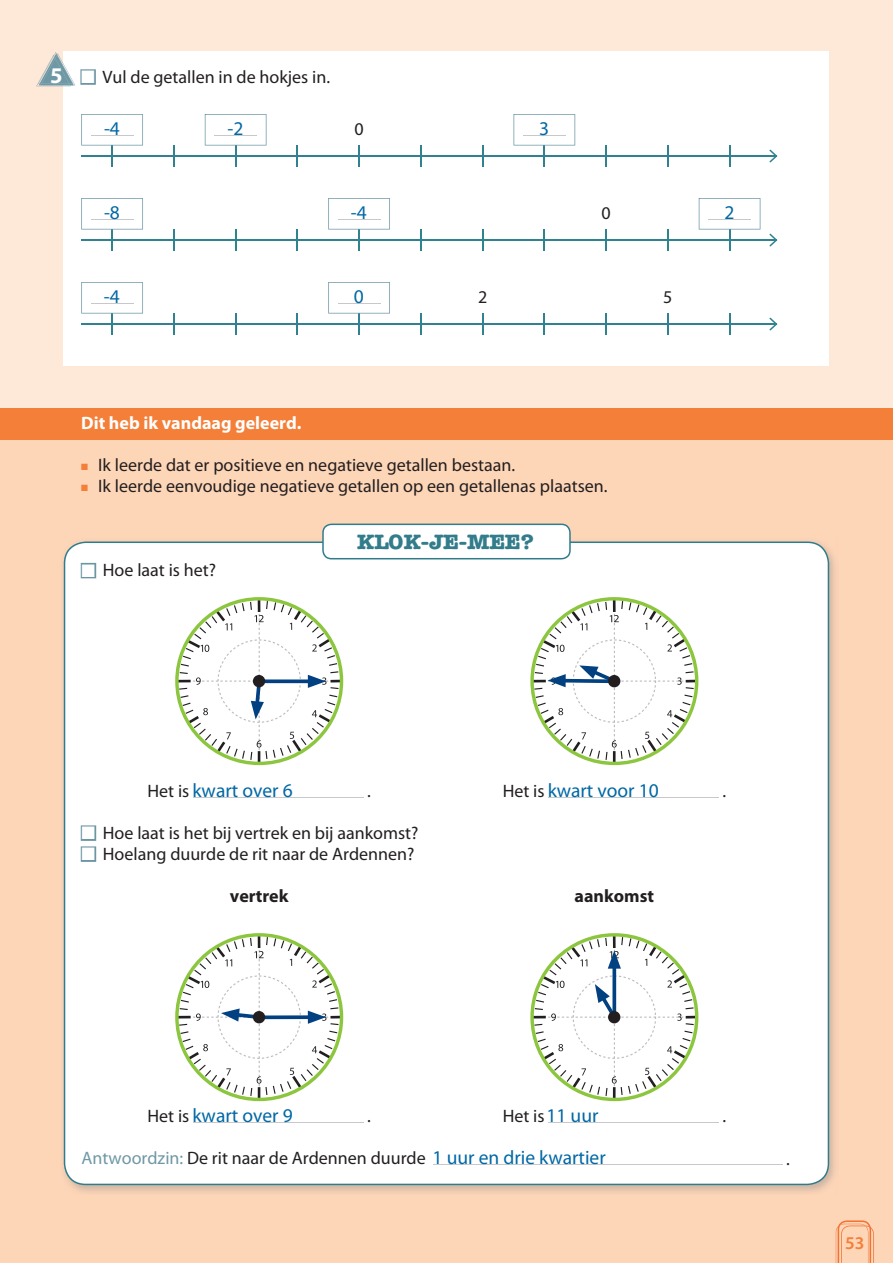
<style>
.page{position:relative;width:893px;height:1263px;background:#fee8d8}
.page>*{position:absolute;margin:0;border:0;box-sizing:border-box;transform-origin:0 0}
.t1{font:700 22.5px "Myriad Pro";color:#fff}
.t2{font:700 21px "American Typewriter Std";color:#327c8b}
.t3{font:19.5px "Myriad Pro";color:#0068a5}
.t4{font:18px "Myriad Pro";color:#231f20}
.t5{font:700 18px "Myriad Pro";color:#fff}
.t6{font:700 18px "Myriad Pro";color:#231f20}
.t7{font:600 18px "Myriad Pro";color:#f47f38}
.s1{color:#fff}
.s2{color:#f47f38}
.s3{font-size:18px;color:#231f20}
.s4{font-size:19.5px;color:#0068a5}
.s5{color:#6f98a5}
</style>
<div class="page">
<div style="left:64px;top:51px;width:765px;height:1155px;background:#fff"></div>
<div style="left:0;top:408px;width:893px;height:855px;background:#fdd5b7"></div>
<div style="left:0;top:408px;width:893px;height:32px;background:#f47f38"></div>
<div style="left:39px;top:366px;width:802px;height:21px;background:#fee8d8"></div>
<div style="left:39px;top:377px;width:802px;height:31px;background:#fee8d8"></div>
<div style="left:80px;top:69px;width:16px;height:16px;border:3px solid #6c96a3"></div>
<hr style="left:730px;top:155px;width:30px;height:2px;background:#318290">
<hr style="left:143px;top:155px;width:31px;height:2px;background:#318290">
<hr style="left:174px;top:155px;width:31px;height:2px;background:#318290">
<svg style="left:173px;top:146px;width:2px;height:21px"></svg>
<hr style="left:267px;top:155px;width:30px;height:2px;background:#318290">
<hr style="left:297px;top:155px;width:31px;height:2px;background:#318290">
<svg style="left:297px;top:146px;width:1px;height:21px"></svg>
<hr style="left:328px;top:155px;width:31px;height:2px;background:#318290">
<hr style="left:359px;top:155px;width:31px;height:2px;background:#318290">
<svg style="left:358px;top:146px;width:2px;height:21px"></svg>
<hr style="left:390px;top:155px;width:31px;height:2px;background:#318290">
<hr style="left:421px;top:155px;width:31px;height:2px;background:#318290">
<svg style="left:420px;top:146px;width:2px;height:21px"></svg>
<hr style="left:452px;top:155px;width:31px;height:2px;background:#318290">
<hr style="left:483px;top:155px;width:30px;height:2px;background:#318290">
<svg style="left:482px;top:146px;width:1px;height:21px"></svg>
<hr style="left:575px;top:155px;width:31px;height:2px;background:#318290">
<hr style="left:606px;top:155px;width:31px;height:2px;background:#318290">
<svg style="left:605px;top:146px;width:2px;height:21px"></svg>
<hr style="left:637px;top:155px;width:31px;height:2px;background:#318290">
<hr style="left:668px;top:155px;width:31px;height:2px;background:#318290">
<svg style="left:667px;top:146px;width:2px;height:21px"></svg>
<hr style="left:699px;top:155px;width:31px;height:2px;background:#318290">
<svg style="left:729px;top:146px;width:1px;height:21px"></svg>
<hr style="left:143px;top:239px;width:31px;height:2px;background:#318290">
<hr style="left:174px;top:239px;width:31px;height:2px;background:#318290">
<svg style="left:173px;top:230px;width:2px;height:21px"></svg>
<hr style="left:205px;top:239px;width:31px;height:2px;background:#318290">
<hr style="left:236px;top:239px;width:31px;height:2px;background:#318290">
<svg style="left:235px;top:230px;width:1px;height:21px"></svg>
<hr style="left:267px;top:239px;width:30px;height:2px;background:#318290">
<hr style="left:297px;top:239px;width:31px;height:2px;background:#318290">
<svg style="left:297px;top:230px;width:1px;height:21px"></svg>
<hr style="left:390px;top:239px;width:31px;height:2px;background:#318290">
<hr style="left:421px;top:239px;width:31px;height:2px;background:#318290">
<svg style="left:420px;top:230px;width:2px;height:21px"></svg>
<hr style="left:452px;top:239px;width:31px;height:2px;background:#318290">
<hr style="left:483px;top:239px;width:30px;height:2px;background:#318290">
<svg style="left:482px;top:230px;width:1px;height:21px"></svg>
<hr style="left:513px;top:239px;width:31px;height:2px;background:#318290">
<hr style="left:544px;top:239px;width:31px;height:2px;background:#318290">
<svg style="left:544px;top:230px;width:1px;height:21px"></svg>
<hr style="left:575px;top:239px;width:31px;height:2px;background:#318290">
<hr style="left:606px;top:239px;width:31px;height:2px;background:#318290">
<svg style="left:605px;top:230px;width:2px;height:21px"></svg>
<hr style="left:637px;top:239px;width:31px;height:2px;background:#318290">
<hr style="left:668px;top:239px;width:31px;height:2px;background:#318290">
<svg style="left:667px;top:230px;width:2px;height:21px"></svg>
<hr style="left:730px;top:323px;width:30px;height:2px;background:#318290">
<hr style="left:143px;top:323px;width:31px;height:2px;background:#318290">
<hr style="left:174px;top:323px;width:31px;height:2px;background:#318290">
<svg style="left:173px;top:314px;width:2px;height:21px"></svg>
<hr style="left:205px;top:323px;width:31px;height:2px;background:#318290">
<hr style="left:236px;top:323px;width:31px;height:2px;background:#318290">
<svg style="left:235px;top:314px;width:1px;height:21px"></svg>
<hr style="left:267px;top:323px;width:30px;height:2px;background:#318290">
<hr style="left:297px;top:323px;width:31px;height:2px;background:#318290">
<svg style="left:297px;top:314px;width:1px;height:21px"></svg>
<hr style="left:390px;top:323px;width:31px;height:2px;background:#318290">
<hr style="left:421px;top:323px;width:31px;height:2px;background:#318290">
<svg style="left:420px;top:314px;width:2px;height:21px"></svg>
<hr style="left:452px;top:323px;width:31px;height:2px;background:#318290">
<hr style="left:483px;top:323px;width:30px;height:2px;background:#318290">
<svg style="left:482px;top:314px;width:1px;height:21px"></svg>
<hr style="left:513px;top:323px;width:31px;height:2px;background:#318290">
<hr style="left:544px;top:323px;width:31px;height:2px;background:#318290">
<svg style="left:544px;top:314px;width:1px;height:21px"></svg>
<hr style="left:575px;top:323px;width:31px;height:2px;background:#318290">
<hr style="left:606px;top:323px;width:31px;height:2px;background:#318290">
<svg style="left:605px;top:314px;width:2px;height:21px"></svg>
<hr style="left:637px;top:323px;width:31px;height:2px;background:#318290">
<hr style="left:668px;top:323px;width:31px;height:2px;background:#318290">
<svg style="left:667px;top:314px;width:2px;height:21px"></svg>
<hr style="left:699px;top:323px;width:31px;height:2px;background:#318290">
<svg style="left:729px;top:314px;width:1px;height:21px"></svg>
<svg style="left:36px;top:52px;width:39px;height:34px"></svg>
<svg style="left:81px;top:114px;width:62px;height:53px"></svg>
<svg style="left:205px;top:114px;width:62px;height:53px"></svg>
<svg style="left:513px;top:114px;width:62px;height:53px"></svg>
<svg style="left:760px;top:150px;width:17px;height:12px"></svg>
<svg style="left:81px;top:198px;width:62px;height:53px"></svg>
<svg style="left:328px;top:198px;width:62px;height:53px"></svg>
<svg style="left:699px;top:198px;width:78px;height:53px"></svg>
<svg style="left:81px;top:282px;width:62px;height:53px"></svg>
<svg style="left:328px;top:282px;width:62px;height:53px"></svg>
<svg style="left:760px;top:318px;width:17px;height:12px"></svg>
<div style="left:64px;top:541px;width:765px;height:644px;background:#fff"></div>
<svg style="left:322px;top:524px;width:249px;height:35px"></svg>
<div style="left:81px;top:563px;width:15px;height:15px;border:3px solid #6c96a3"></div>
<svg style="left:175px;top:597px;width:168px;height:168px"></svg>
<div style="left:253px;top:675px;width:12px;height:12px;background:#231f20;border-radius:50%"></div>
<svg style="left:530px;top:597px;width:168px;height:168px"></svg>
<div style="left:608px;top:675px;width:12px;height:12px;background:#231f20;border-radius:50%"></div>
<hr style="left:193px;top:797px;width:170px;height:1px;background:#c7c8ca">
<hr style="left:548px;top:797px;width:170px;height:1px;background:#c7c8ca">
<div style="left:81px;top:825px;width:15px;height:16px;border:3px solid #6c96a3"></div>
<div style="left:81px;top:846px;width:15px;height:16px;border:3px solid #6c96a3"></div>
<svg style="left:175px;top:933px;width:168px;height:168px"></svg>
<div style="left:253px;top:1011px;width:12px;height:12px;background:#231f20;border-radius:50%"></div>
<svg style="left:530px;top:933px;width:168px;height:168px"></svg>
<div style="left:608px;top:1011px;width:12px;height:12px;background:#231f20;border-radius:50%"></div>
<hr style="left:193px;top:1122px;width:170px;height:1px;background:#c7c8ca">
<hr style="left:548px;top:1122px;width:170px;height:1px;background:#c7c8ca">
<hr style="left:433px;top:1164px;width:349px;height:1px;background:#c7c8ca">
<svg style="left:836px;top:1220px;width:38px;height:43px"></svg>
<p class="t1" style="left:50px;top:62px;width:14px">5</p>
<p class="t4" style="left:81px;top:67px;width:250px"><span class="s1">■</span> Vul de getallen in de hokjes in.</p>
<p class="t3" style="left:104px;top:118px;width:17px">-4</p>
<p class="t3" style="left:227px;top:118px;width:17px">-2</p>
<p class="t3" style="left:539px;top:118px;width:12px">3</p>
<p class="t4" style="left:354px;top:119px;width:11px">0</p>
<p class="t3" style="left:104px;top:202px;width:17px">-8</p>
<p class="t3" style="left:351px;top:202px;width:17px">-4</p>
<p class="t3" style="left:724px;top:202px;width:12px">2</p>
<p class="t4" style="left:601px;top:203px;width:11px">0</p>
<p class="t3" style="left:104px;top:286px;width:17px">-4</p>
<p class="t3" style="left:354px;top:286px;width:12px">0</p>
<p class="t4" style="left:478px;top:287px;width:11px">2</p>
<p class="t4" style="left:663px;top:287px;width:11px">5</p>
<p class="t5" style="left:81px;top:413px;width:222px">Dit heb ik vandaag geleerd.</p>
<p class="t4" style="left:81px;top:455px;width:435px"><span class="s2">■</span> Ik leerde dat er positieve en negatieve getallen bestaan.</p>
<p class="t4" style="left:81px;top:476px;width:528px"><span class="s2">■</span> Ik leerde eenvoudige negatieve getallen op een getallenas plaatsen.</p>
<p class="t4" style="left:82px;top:560px;width:136px"><span class="s1">■</span> Hoe laat is het?</p>
<p class="t2" style="left:357px;top:529px;width:179px">KLOK-JE-MEE?</p>
<p class="t3" style="left:148px;top:779px;width:147px"><span class="s3">Het is</span> kwart over 6</p>
<p class="t4" style="left:367px;top:781px;width:5px">.</p>
<p class="t3" style="left:503px;top:779px;width:158px"><span class="s3">Het is</span> kwart voor 10</p>
<p class="t4" style="left:722px;top:781px;width:5px">.</p>
<p class="t4" style="left:82px;top:823px;width:338px"><span class="s1">■</span> Hoe laat is het bij vertrek en bij aankomst?</p>
<p class="t4" style="left:82px;top:844px;width:334px"><span class="s1">■</span> Hoelang duurde de rit naar de Ardennen?</p>
<p class="t6" style="left:230px;top:885px;width:60px">vertrek</p>
<p class="t6" style="left:575px;top:885px;width:81px">aankomst</p>
<p class="t3" style="left:148px;top:1105px;width:147px"><span class="s3">Het is</span> kwart over 9</p>
<p class="t4" style="left:367px;top:1106px;width:5px">.</p>
<p class="t4" style="left:503px;top:1106px;width:97px">Het is<span class="s4">11 uur</span></p>
<p class="t4" style="left:722px;top:1106px;width:5px">.</p>
<p class="t4" style="left:82px;top:1148px;width:526px"><span class="s5">Antwoordzin:</span> De rit naar de Ardennen duurde <span class="s4">1 uur en drie kwartier</span></p>
<p class="t4" style="left:786px;top:1149px;width:5px">.</p>
<p class="t7" style="left:845px;top:1233px;width:21px">53</p>
</div>
